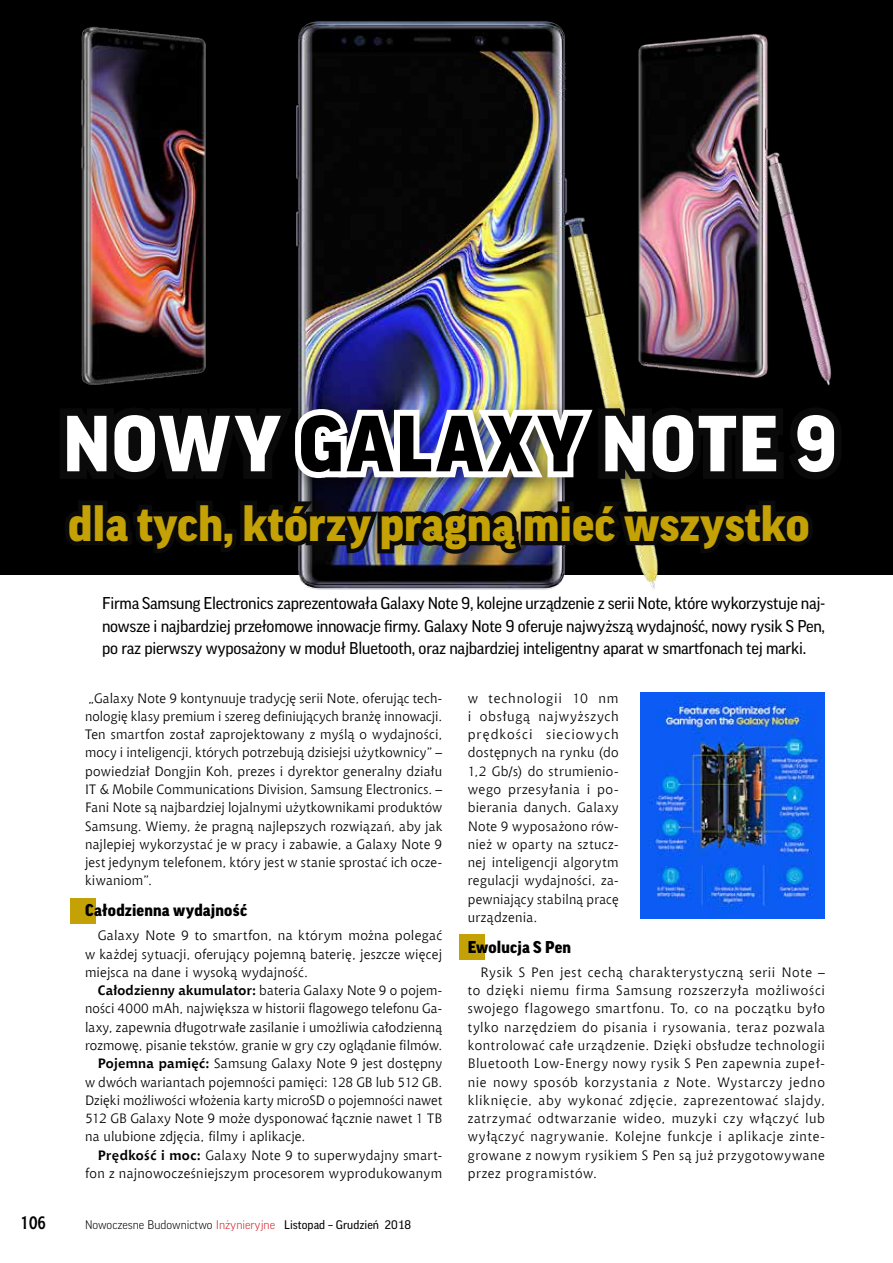
<style>
.page{position:relative;width:893px;height:1263px;background:#fff}
.page>*{position:absolute;margin:0;border:0;box-sizing:border-box;transform-origin:0 0}
.t1{font:900 76.5px "Good Pro";letter-spacing:.025em;color:#fff}
.t2{font:900 48px "Good Pro";color:#c4a205}
.t3{font:700 18px "Aerton Cnd EFN";color:#000}
.t4{font:16.5px/22.5px "Good Pro";letter-spacing:-.015em;color:#000;text-align:justify}
.t5{font:900 16.5px "Good Pro";letter-spacing:.01em;color:#000}
.t6{font:13.5px/18.3px "Chianti EU";letter-spacing:.015em;color:#000;text-align:justify}
.t7{font:300 12px "Good Pro";color:#000}
.s1{color:#000}
.s2{font-weight:700}
.s3{color:#d2232a}
.s4{font-weight:400}
</style>
<div class="page">
<div style="left:71px;top:898px;width:25px;height:26px;background:#c4a205"></div>
<div style="left:0;top:0;width:893px;height:574px;background:#000"></div>
<img style="left:640px;top:692px;width:184px;height:226px">
<div style="left:459px;top:934px;width:25px;height:25px;background:#c4a205"></div>
<img style="left:81px;top:26px;width:125px;height:359px">
<img style="left:707px;top:34px;width:125px;height:352px">
<img style="left:231px;top:21px;width:476px;height:569px">
<div style="left:51px;top:400px;width:811px;height:99px;background:#000;opacity:.5"></div>
<svg style="left:52px;top:396px;width:797px;height:91px"></svg>
<svg style="left:60px;top:494px;width:757px;height:64px"></svg>
<h1 class="t1" style="left:63px;top:401px;width:775px">NOWY <span class="s1">GALAXY</span> NOTE 9</h1>
<h2 class="t2" style="left:68px;top:497px;width:743px">dla tych, którzy pragną mieć wszystko</h2>
<p class="t4" style="left:102px;top:592px;width:724px">Firma Samsung Electronics zaprezentowała Galaxy Note 9, kolejne urządzenie z serii Note, które wykorzystuje naj&shy;nowsze i najbardziej przełomowe innowacje firmy. Galaxy Note 9 oferuje najwyższą wydajność, nowy rysik S Pen, po raz pierwszy wyposażony w moduł Bluetooth, oraz najbardziej inteligentny aparat w smartfonach tej marki.</p>
<p class="t6" style="left:85px;top:688px;width:359px">„Galaxy Note 9 kontynuuje tradycję serii Note, oferując tech&shy;nologię klasy premium i szereg definiujących branżę innowacji.<br>Ten smartfon został zaprojektowany z myślą o wydajności, mocy i inteligencji, których potrzebują dzisiejsi użytkownicy” – powiedział Dongjin Koh, prezes i dyrektor generalny działu IT &amp; Mobile Communications Division, Samsung Electronics. – Fani Note są najbardziej lojalnymi użytkownikami produktów Samsung. Wiemy, że pragną najlepszych rozwiązań, aby jak najlepiej wykorzystać je w pracy i zabawie, a Galaxy Note 9 jest jedynym telefonem, który jest w stanie sprostać ich ocze&shy;kiwaniom”.</p>
<p class="t5" style="left:85px;top:901px;width:164px">Całodzienna wydajność</p>
<p class="t6" style="left:85px;top:926px;width:359px;text-indent:13px">Galaxy Note 9 to smartfon, na którym można polegać w każdej sytuacji, oferujący pojemną baterię, jeszcze więcej miejsca na dane i wysoką wydajność.</p>
<p class="t6" style="left:98px;top:981px;width:346px"><span class="s2">Całodzienny akumulator:</span> bateria Galaxy Note 9 o pojem-</p>
<p class="t6" style="left:85px;top:999px;width:359px">ności 4000 mAh, największa w historii flagowego telefonu Ga-</p>
<p class="t6" style="left:85px;top:1018px;width:359px">laxy, zapewnia długotrwałe zasilanie i umożliwia całodzienną</p>
<p class="t6" style="left:85px;top:1036px;width:359px">rozmowę, pisanie tekstów, granie w gry czy oglądanie filmów.</p>
<p class="t6" style="left:98px;top:1054px;width:346px"><span class="s2">Pojemna pamięć:</span> Samsung Galaxy Note 9 jest dostępny</p>
<p class="t6" style="left:85px;top:1072px;width:359px">w dwóch wariantach pojemności pamięci: 128 GB lub 512 GB.</p>
<p class="t6" style="left:85px;top:1091px;width:359px">Dzięki możliwości włożenia karty microSD o pojemności nawet</p>
<p class="t6" style="left:85px;top:1109px;width:359px">512 GB Galaxy Note 9 może dysponować łącznie nawet 1 TB</p>
<p class="t6" style="left:85px;top:1127px;width:222px">na ulubione zdjęcia, filmy i aplikacje.</p>
<p class="t6" style="left:98px;top:1146px;width:346px"><span class="s2">Prędkość i moc:</span> Galaxy Note 9 to superwydajny smart-</p>
<p class="t6" style="left:85px;top:1164px;width:359px">fon z najnowocześniejszym procesorem wyprodukowanym</p>
<h3 class="t3" style="left:21px;top:1212px;width:27px">106</h3>
<p class="t7" style="left:85px;top:1218px;width:328px">Nowoczesne Budownictwo <span class="s3">Inżynieryjne</span> <span class="s4">Listopad – Grudzień 2018</span></p>
<p class="t6" style="left:468px;top:688px;width:152px">w technologii 10 nm i obsługą najwyższych prędkości sieciowych dostępnych na rynku (do 1,2 Gb/s) do strumienio&shy;wego przesyłania i po&shy;bierania danych. Galaxy Note 9 wyposażono rów&shy;nież w oparty na sztucz&shy;nej inteligencji algorytm regulacji wydajności, za&shy;pewniający stabilną pracę urządzenia.</p>
<p class="t5" style="left:468px;top:937px;width:105px">Ewolucja S Pen</p>
<p class="t6" style="left:468px;top:963px;width:359px;text-indent:13px">Rysik S Pen jest cechą charakterystyczną serii Note – to dzięki niemu firma Samsung rozszerzyła możliwości swojego flagowego smartfonu. To, co na początku było tylko narzędziem do pisania i rysowania, teraz pozwala kontrolować całe urządzenie. Dzięki obsłudze technologii Bluetooth Low-Energy nowy rysik S Pen zapewnia zupeł&shy;nie nowy sposób korzystania z Note. Wystarczy jedno kliknięcie, aby wykonać zdjęcie, zaprezentować slajdy, zatrzymać odtwarzanie wideo, muzyki czy włączyć lub wyłączyć nagrywanie. Kolejne funkcje i aplikacje zinte&shy;growane z nowym rysikiem S Pen są już przygotowywane przez programistów.</p>
</div>
